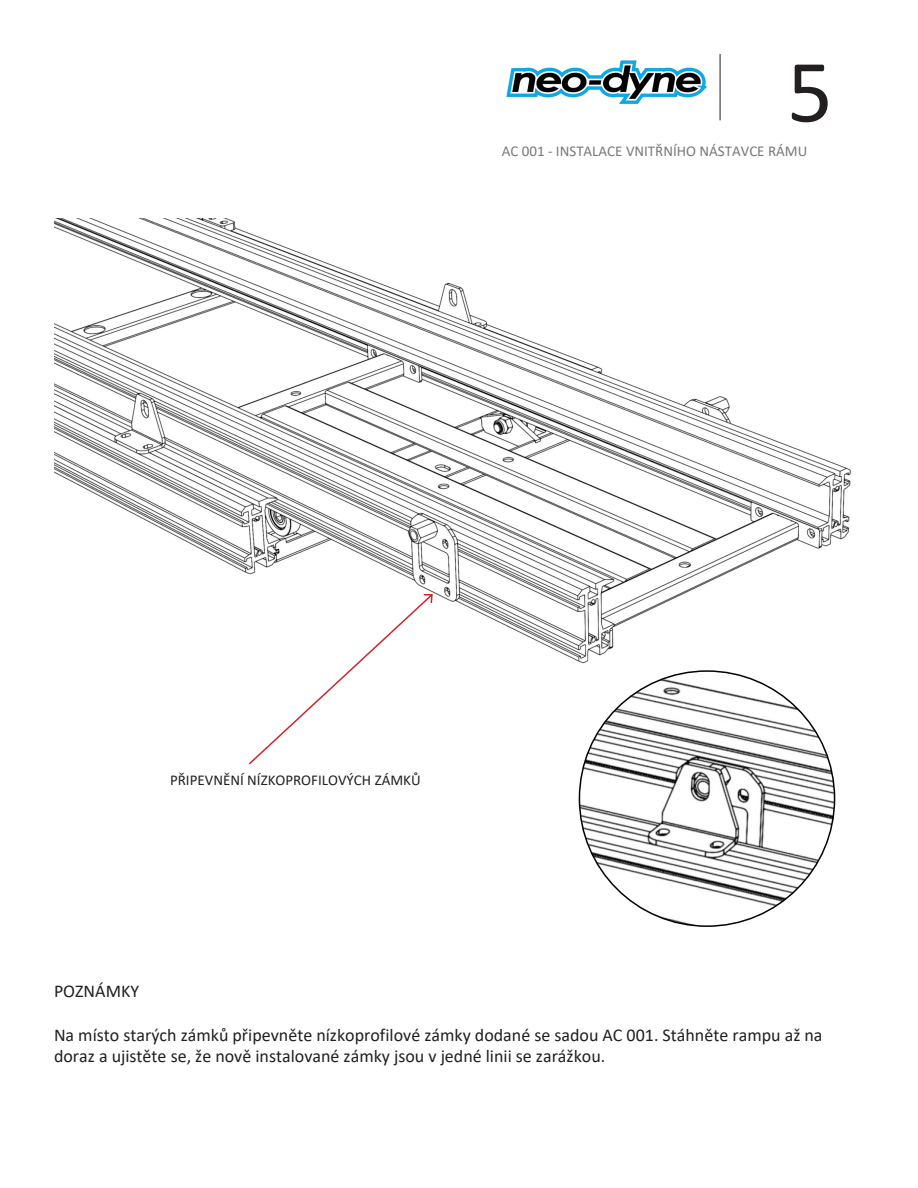
<style>
.page{position:relative;width:918px;height:1188px;background:#fff}
.page>*{position:absolute;margin:0;border:0;box-sizing:border-box;transform-origin:0 0}
.t1{font:90px "Calibri";color:#231f20}
.t2{font:18px/21.6px "Calibri";color:#231f20}
.t3{font:15px "Calibri";color:#76787b}
.t4{font:15px "Calibri";color:#231f20}
</style>
<div class="page">
<img style="left:54px;top:219px;width:797px;height:516px">
<svg style="left:247px;top:593px;width:187px;height:172px"></svg>
<img style="left:579px;top:671px;width:256px;height:255px;border-radius:128px">
<hr style="left:720px;top:54px;width:1px;height:66px;background:#231f20">
<img style="left:506px;top:60px;width:201px;height:44px">
<p class="t1" style="left:787px;top:35px;width:47px">5</p>
<p class="t3" style="left:502px;top:140px;width:307px">AC 001 - INSTALACE VNITŘNÍHO NÁSTAVCE RÁMU</p>
<p class="t4" style="left:170px;top:769px;width:252px">PŘIPEVNĚNÍ NÍZKOPROFILOVÝCH ZÁMKŮ</p>
<p class="t2" style="left:54px;top:980px;width:87px">POZNÁMKY</p>
<p class="t2" style="left:54px;top:1023px;width:770px">Na místo starých zámků připevněte nízkoprofilové zámky dodané se sadou AC 001. Stáhněte rampu až na doraz a ujistěte se, že nově instalované zámky jsou v jedné linii se zarážkou.</p>
</div>
